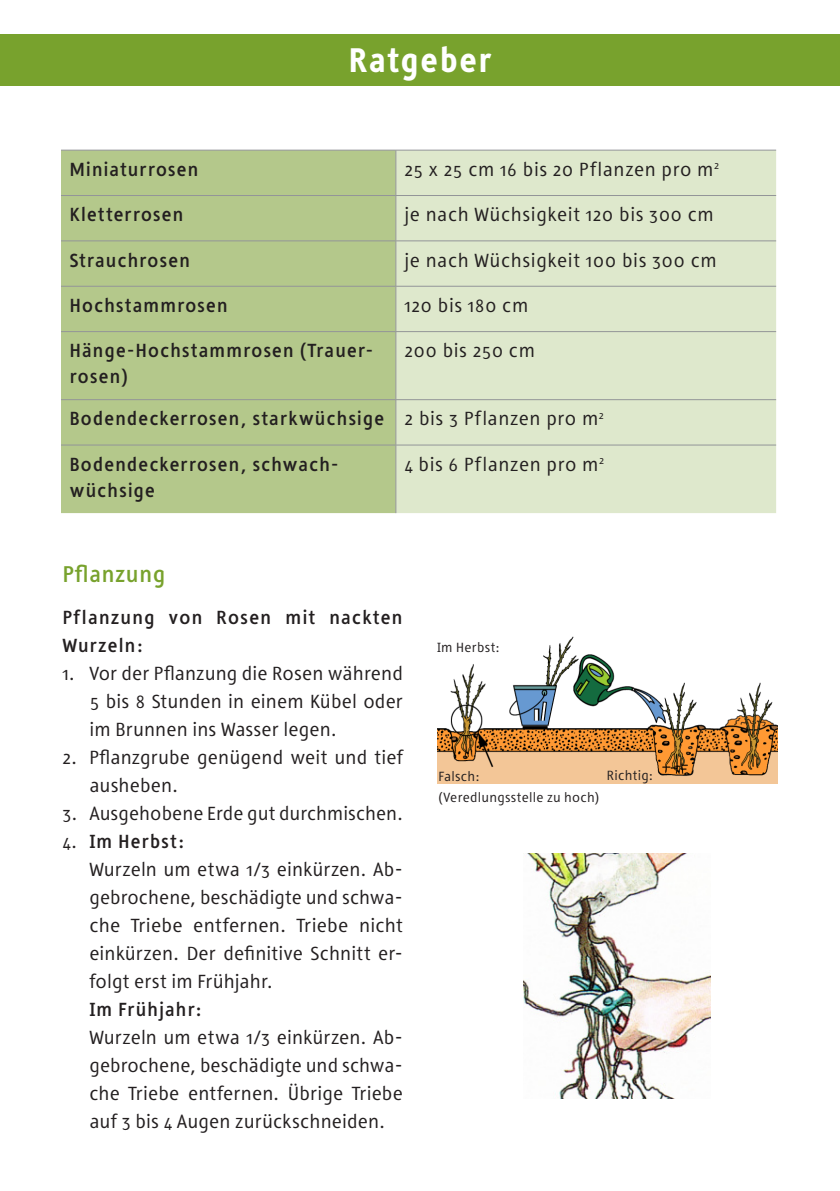
<style>
.page{position:relative;width:840px;height:1191px;background:#fff}
.page>*{position:absolute;margin:0;border:0;box-sizing:border-box;transform-origin:0 0}
._02_Headline{font:900 36px "Tara";letter-spacing:.01em;color:#fff}
._04_Thementitel{font:700 24px "Tara";letter-spacing:.005em;color:#78a22d}
._06_Grundtext{font:20px/28px "Tara";letter-spacing:.005em;color:#231f20;text-align:justify}
._06_Grundtext-2{font:700 20px/26px "Tara";letter-spacing:.035em;color:#231f20}
._06_Grundtext-3{font:20px "Tara";letter-spacing:.025em;color:#231f20}
._06_Grundtext-4{font:20px "Tara";letter-spacing:.03em;color:#231f20}
._05_Legende{font:14px/21px "Tara";letter-spacing:.02em;color:#231f20}
.s1{font-weight:400}
</style>
<div class="page">
<div style="left:0;top:34px;width:839px;height:51px;background:#78a22d"></div>
<img style="left:437px;top:636px;width:340px;height:147px">
<div style="left:61px;top:151px;width:334px;height:362px;background:#b4c88b"></div>
<div style="left:396px;top:151px;width:379px;height:362px;background:#dee8cc"></div>
<hr style="left:61px;top:150px;width:334px;height:1px;background:#939598">
<hr style="left:395px;top:150px;width:380px;height:1px;background:#939598">
<hr style="left:395px;top:150px;width:1px;height:45px;background:#939598">
<hr style="left:61px;top:195px;width:334px;height:1px;background:#939598">
<hr style="left:395px;top:195px;width:380px;height:1px;background:#939598">
<hr style="left:395px;top:196px;width:1px;height:45px;background:#939598">
<hr style="left:61px;top:240px;width:334px;height:1px;background:#939598">
<hr style="left:395px;top:240px;width:380px;height:1px;background:#939598">
<hr style="left:395px;top:241px;width:1px;height:45px;background:#939598">
<hr style="left:395px;top:286px;width:1px;height:45px;background:#939598">
<hr style="left:395px;top:332px;width:1px;height:67px;background:#939598">
<hr style="left:395px;top:400px;width:1px;height:45px;background:#939598">
<hr style="left:395px;top:445px;width:1px;height:68px;background:#939598">
<hr style="left:61px;top:286px;width:334px;height:1px;background:#939598">
<hr style="left:395px;top:286px;width:380px;height:1px;background:#939598">
<hr style="left:61px;top:331px;width:334px;height:1px;background:#939598">
<hr style="left:395px;top:331px;width:380px;height:1px;background:#939598">
<hr style="left:61px;top:399px;width:334px;height:1px;background:#939598">
<hr style="left:395px;top:399px;width:380px;height:1px;background:#939598">
<hr style="left:61px;top:445px;width:334px;height:1px;background:#939598">
<hr style="left:395px;top:445px;width:380px;height:1px;background:#939598">
<img style="left:523px;top:853px;width:187px;height:245px">
<p class="_02_Headline" style="left:348px;top:40px;width:145px">Ratgeber</p>
<p class="_06_Grundtext-2" style="left:69px;top:156px;width:131px">Miniaturrosen</p>
<p class="_06_Grundtext-3" style="left:404px;top:158px;width:316px">25 x 25 cm 16 bis 20 Pflanzen pro m<sup>2</sup></p>
<p class="_06_Grundtext-2" style="left:69px;top:202px;width:116px">Kletterrosen</p>
<p class="_06_Grundtext-3" style="left:404px;top:204px;width:311px">je nach Wüchsigkeit 120 bis 300 cm</p>
<p class="_06_Grundtext-2" style="left:69px;top:247px;width:122px">Strauchrosen</p>
<p class="_06_Grundtext-3" style="left:404px;top:249px;width:314px">je nach Wüchsigkeit 100 bis 300 cm</p>
<p class="_06_Grundtext-2" style="left:69px;top:292px;width:160px">Hochstammrosen</p>
<p class="_06_Grundtext" style="left:404px;top:291px;width:125px">120 bis 180 cm</p>
<p class="_06_Grundtext-2" style="left:69px;top:338px;width:305px">Hänge-Hochstammrosen (Trauer&shy;rosen)</p>
<p class="_06_Grundtext" style="left:404px;top:337px;width:132px">200 bis 250 cm</p>
<p class="_06_Grundtext-2" style="left:69px;top:406px;width:316px">Bodendeckerrosen, starkwüchsige</p>
<p class="_06_Grundtext-4" style="left:404px;top:408px;width:201px">2 bis 3 Pflanzen pro m<sup>2</sup></p>
<p class="_06_Grundtext-2" style="left:69px;top:451px;width:271px">Bodendeckerrosen, schwach&shy;wüchsige</p>
<p class="_06_Grundtext-4" style="left:404px;top:453px;width:201px">4 bis 6 Pflanzen pro m<sup>2</sup></p>
<p class="_04_Thementitel" style="left:62px;top:560px;width:105px">Pflanzung</p>
<p class="_06_Grundtext-2" style="left:62px;top:603px;width:342px;line-height:28px">Pflanzung von Rosen mit nackten<br>Wurzeln:</p>
<p class="_06_Grundtext" style="left:89px;top:659px;width:315px;text-indent:-27px">1. Vor der Pflanzung die Rosen während 5 bis 8 Stunden in einem Kübel oder im Brunnen ins Wasser legen.</p>
<p class="_06_Grundtext" style="left:89px;top:743px;width:315px;text-indent:-27px">2. Pflanzgrube genügend weit und tief ausheben.</p>
<p class="_06_Grundtext" style="left:62px;top:799px;width:342px">3. Ausgehobene Erde gut durchmischen.</p>
<p class="_06_Grundtext-2" style="left:62px;top:828px;width:123px"><span class="s1">4.</span> Im Herbst:</p>
<p class="_06_Grundtext" style="left:89px;top:855px;width:315px">Wurzeln um etwa 1/3 einkürzen. Ab&shy;gebrochene, beschädigte und schwa&shy;che Triebe entfernen. Triebe nicht einkürzen. Der definitive Schnitt er&shy;folgt erst im Frühjahr.</p>
<p class="_06_Grundtext-2" style="left:89px;top:996px;width:114px">Im Frühjahr:</p>
<p class="_06_Grundtext" style="left:89px;top:1023px;width:315px">Wurzeln um etwa 1/3 einkürzen. Ab&shy;gebrochene, beschädigte und schwa&shy;che Triebe entfernen. Übrige Triebe auf 3 bis 4 Augen zurückschneiden.</p>
<p class="_05_Legende" style="left:437px;top:636px;width:64px">Im Herbst:</p>
<p class="_05_Legende" style="left:438px;top:766px;width:162px">Falsch:<br>(Veredlungsstelle zu hoch)</p>
<p class="_05_Legende" style="left:606px;top:765px;width:48px">Richtig:</p>
</div>
